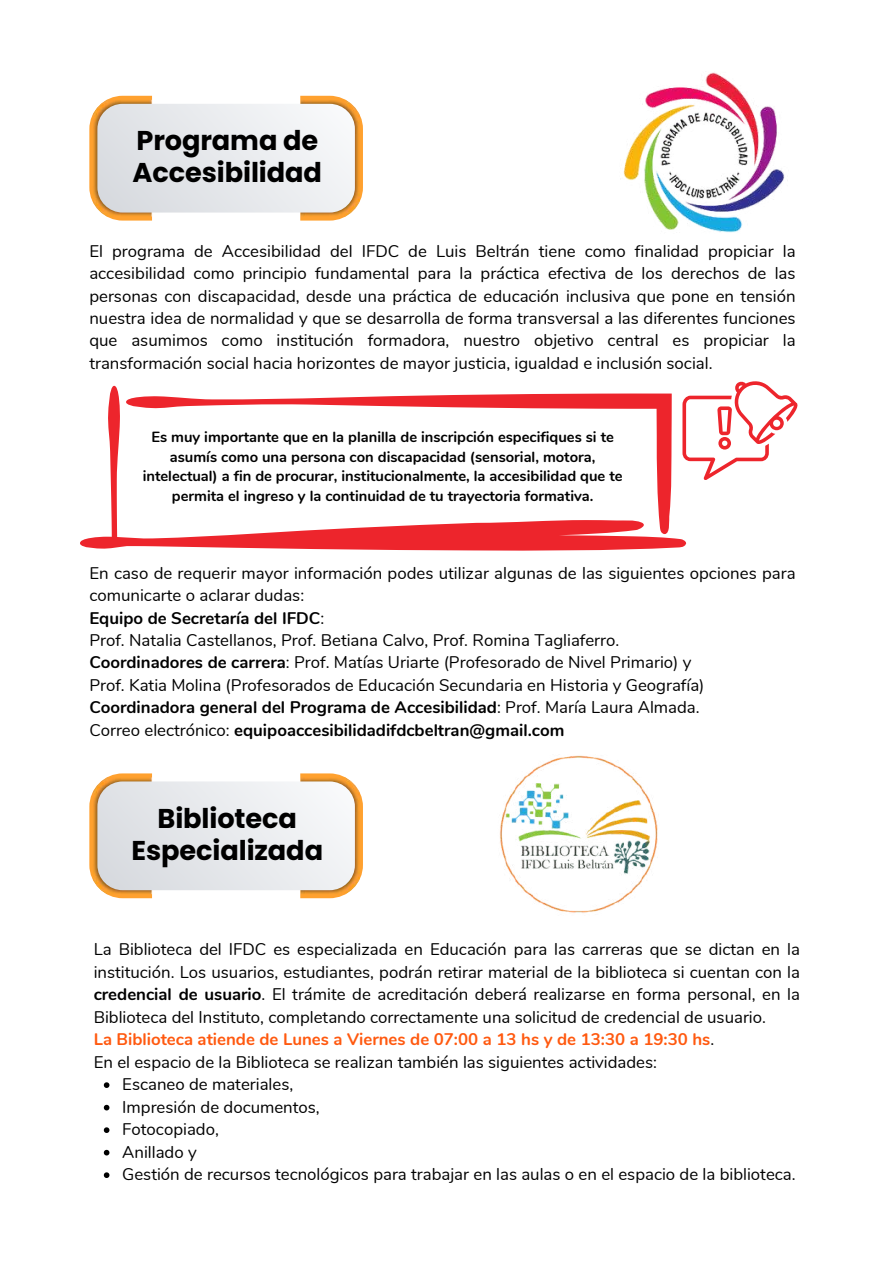
<style>
.page{position:relative;width:894px;height:1264px;background:#fff}
.page>*{position:absolute;margin:0;border:0;box-sizing:border-box;transform-origin:0 0}
.t1{font:700 27.15px/31.5px "Poppins";letter-spacing:-.005em;color:#000}
.t2{font:16.8px/22.4px "Nunito";color:#000;text-align:justify}
.t3{font:700 16.8px "Nunito";color:#ff590f}
.t4{font:700 14.7px/19.6px "Nunito";color:#000;text-align:center}
.s1{font-weight:700}
.s2{font-weight:400;color:#000}
</style>
<div class="page">
<svg style="left:89px;top:96px;width:274px;height:124px"></svg>
<img style="left:93px;top:100px;width:266px;height:116px">
<div style="left:97px;top:104px;width:258px;height:108px;background:linear-gradient(to right,#dadce1,#f5f7f8);border-radius:25px"></div>
<svg style="left:80px;top:385px;width:606px;height:166px"></svg>
<svg style="left:682px;top:381px;width:116px;height:99px"></svg>
<img style="left:623px;top:72px;width:162px;height:161px">
<svg style="left:89px;top:773px;width:274px;height:125px"></svg>
<img style="left:93px;top:777px;width:266px;height:117px">
<div style="left:97px;top:781px;width:258px;height:109px;background:linear-gradient(to right,#dadce0,#f5f7f8);border-radius:25px"></div>
<img style="left:500px;top:755px;width:158px;height:158px">
<svg style="left:104px;top:1082px;width:5px;height:5px"></svg>
<svg style="left:104px;top:1104px;width:5px;height:6px"></svg>
<svg style="left:104px;top:1127px;width:5px;height:5px"></svg>
<svg style="left:104px;top:1149px;width:5px;height:6px"></svg>
<svg style="left:104px;top:1172px;width:5px;height:5px"></svg>
<h1 class="t1" style="left:132px;top:125px;width:191px">Programa de<br>Accesibilidad</h1>
<p class="t2" style="left:89px;top:240px;width:707px">El programa de Accesibilidad del IFDC de Luis Beltrán tiene como finalidad propiciar la accesibilidad como principio fundamental para la práctica efectiva de los derechos de las personas con discapacidad, desde una práctica de educación inclusiva que pone en tensión nuestra idea de normalidad y que se desarrolla de forma transversal a las diferentes funciones que asumimos como institución formadora, nuestro objetivo central es propiciar la transformación social hacia horizontes de mayor justicia, igualdad e inclusión social.</p>
<p class="t4" style="left:143px;top:427px;width:481px">Es muy importante que en la planilla de inscripción especifiques si te asumís como una persona con discapacidad (sensorial, motora, intelectual) a fin de procurar, institucionalmente, la accesibilidad que te permita el ingreso y la continuidad de tu trayectoria formativa.</p>
<p class="t2" style="left:89px;top:562px;width:707px;text-align:left">En caso de requerir mayor información podes utilizar algunas de las siguientes opciones para comunicarte o aclarar dudas:<br><span class="s1">Equipo de Secretaría del IFDC</span>:<br>Prof. Natalia Castellanos, Prof. Betiana Calvo, Prof. Romina Tagliaferro.<br><span class="s1">Coordinadores de carrera</span>: Prof. Matías Uriarte (Profesorado de Nivel Primario) y<br>Prof. Katia Molina (Profesorados de Educación Secundaria en Historia y Geografía)<br><span class="s1">Coordinadora general del Programa de Accesibilidad</span>: Prof. María Laura Almada.<br>Correo electrónico: <span class="s1">equipoaccesibilidadifdcbeltran@gmail.com</span></p>
<h1 class="t1" style="left:131px;top:802px;width:193px;text-align:center">Biblioteca<br>Especializada</h1>
<p class="t2" style="left:94px;top:938px;width:707px">La Biblioteca del IFDC es especializada en Educación para las carreras que se dictan en la</p>
<p class="t2" style="left:94px;top:960px;width:707px">institución. Los usuarios, estudiantes, podrán retirar material de la biblioteca si cuentan con la</p>
<p class="t2" style="left:94px;top:983px;width:707px"><span class="s1">credencial de usuario</span>. El trámite de acreditación deberá realizarse en forma personal, en la</p>
<p class="t2" style="left:94px;top:1005px;width:673px">Biblioteca del Instituto, completando correctamente una solicitud de credencial de usuario.</p>
<p class="t3" style="left:94px;top:1028px;width:622px">La Biblioteca atiende de Lunes a Viernes de 07:00 a 13 hs y de 13:30 a 19:30 hs<span class="s2">.</span></p>
<p class="t2" style="left:94px;top:1050px;width:564px">En el espacio de la Biblioteca se realizan también las siguientes actividades:</p>
<p class="t2" style="left:122px;top:1073px;width:172px">Escaneo de materiales,</p>
<p class="t2" style="left:122px;top:1095px;width:199px">Impresión de documentos,</p>
<p class="t2" style="left:122px;top:1118px;width:98px">Fotocopiado,</p>
<p class="t2" style="left:122px;top:1140px;width:76px">Anillado y</p>
<p class="t2" style="left:122px;top:1163px;width:674px">Gestión de recursos tecnológicos para trabajar en las aulas o en el espacio de la biblioteca.</p>
</div>
